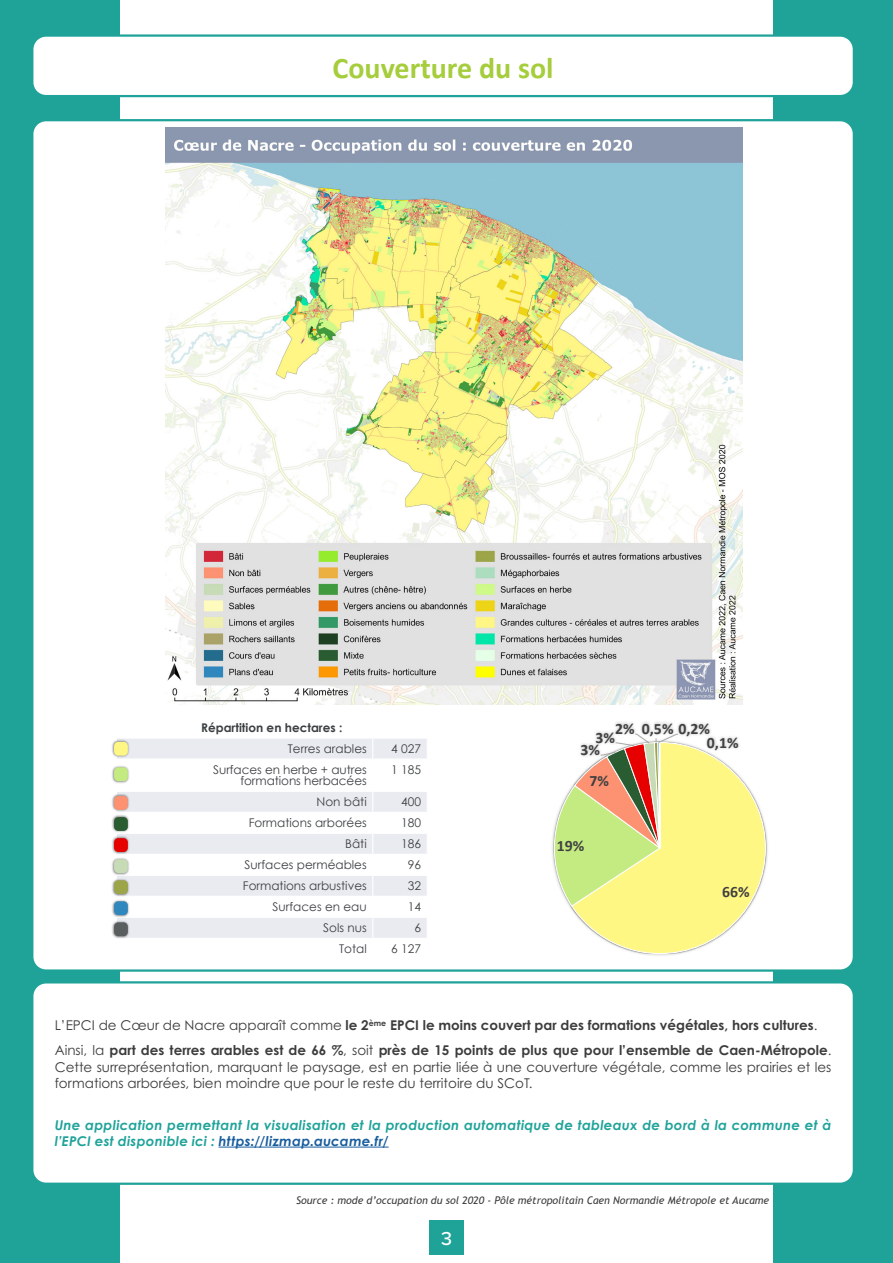
<style>
.page{position:relative;width:893px;height:1263px;background:#fff}
.page>*{position:absolute;margin:0;border:0;box-sizing:border-box;transform-origin:0 0}
.t1{font:700 30px "Calibri";color:#a5cd3c}
.t2{font:500 19.5px "Proxima Nova";color:#fff}
.t3{font:700 15.75px/14.4px "Calibri";color:#404040}
.t4{font:700 13.5px/25px "Century Gothic Pro";color:#3c3c3c}
.t5{font:13.5px/16.5px "Century Gothic Pro";color:#3c3c3c}
.t6{font:italic 700 13.5px/16.2px "Century Gothic Pro";letter-spacing:.015em;color:#1fa399}
.t7{font:12px/11.2px "Century Gothic";color:#3c4042;text-align:right}
.t8{font:700 12px "Century Gothic";color:#3c4042}
.t9{font:italic 10.5px "Trebuchet MS";color:#3c3c3c}
.s1{font-weight:400}
.s2{color:#175d9e}
</style>
<div class="page">
<div style="left:773px;top:0;width:120px;height:1263px;background:#1fa399"></div>
<div style="left:0;top:0;width:119px;height:1263px;background:#1fa399"></div>
<div style="left:429px;top:1220px;width:34px;height:34px;background:#1fa399"></div>
<div style="left:32px;top:120px;width:822px;height:850px;background:#fff;border-radius:14px"></div>
<div style="left:32px;top:36px;width:822px;height:60px;background:#fff;border-radius:14px"></div>
<div style="left:31px;top:34px;width:824px;height:63px;border:2px solid #1fa399;border-radius:14px"></div>
<div style="left:32px;top:982px;width:822px;height:202px;background:#fff;border-radius:14px"></div>
<hr style="left:219px;top:1147px;width:170px;height:1px;background:#175d9e">
<div style="left:31px;top:981px;width:824px;height:204px;border:2px solid #1fa399;border-radius:14px"></div>
<img style="left:165px;top:127px;width:577px;height:578px">
<div style="left:550px;top:720px;width:219px;height:237px;background:#231f20;opacity:.3"></div>
<svg style="left:550px;top:734px;width:216px;height:220px"></svg>
<div style="left:130px;top:739px;width:297px;height:19px;background:#e9ebf0"></div>
<svg style="left:117px;top:792px;width:310px;height:146px;fill:#e9ebf0"></svg>
<svg style="left:372px;top:739px;width:1px;height:19px"></svg>
<hr style="left:116px;top:812px;width:257px;height:1px;background:#fff">
<hr style="left:373px;top:812px;width:55px;height:1px;background:#fff">
<hr style="left:116px;top:833px;width:257px;height:1px;background:#fff">
<hr style="left:373px;top:833px;width:55px;height:1px;background:#fff">
<hr style="left:116px;top:854px;width:257px;height:1px;background:#fff">
<hr style="left:373px;top:854px;width:55px;height:1px;background:#fff">
<hr style="left:116px;top:875px;width:257px;height:1px;background:#fff">
<hr style="left:373px;top:875px;width:55px;height:1px;background:#fff">
<hr style="left:116px;top:896px;width:257px;height:1px;background:#fff">
<hr style="left:373px;top:896px;width:55px;height:1px;background:#fff">
<hr style="left:116px;top:917px;width:257px;height:1px;background:#fff">
<hr style="left:373px;top:917px;width:55px;height:1px;background:#fff">
<svg style="left:372px;top:792px;width:1px;height:146px"></svg>
<div style="left:112px;top:739px;width:18px;height:19px;background:#231f20;opacity:.61"></div>
<div style="left:114px;top:742px;width:14px;height:14px;background:#fff784;border-radius:4px"></div>
<div style="left:112px;top:765px;width:18px;height:18px;background:#231f20;opacity:.61"></div>
<div style="left:114px;top:767px;width:14px;height:14px;background:#c4eb81;border-radius:4px"></div>
<div style="left:112px;top:794px;width:18px;height:18px;background:#231f20;opacity:.61"></div>
<div style="left:114px;top:796px;width:14px;height:14px;background:#fd9272;border-radius:4px"></div>
<div style="left:112px;top:815px;width:18px;height:18px;background:#231f20;opacity:.61"></div>
<div style="left:114px;top:817px;width:14px;height:14px;background:#295c31;border-radius:4px"></div>
<div style="left:112px;top:836px;width:18px;height:18px;background:#231f20;opacity:.61"></div>
<div style="left:114px;top:838px;width:14px;height:14px;background:#e60000;border-radius:4px"></div>
<div style="left:112px;top:857px;width:18px;height:18px;background:#231f20;opacity:.61"></div>
<div style="left:114px;top:859px;width:14px;height:14px;background:#c7dbb6;border-radius:4px"></div>
<div style="left:112px;top:878px;width:18px;height:18px;background:#231f20;opacity:.61"></div>
<div style="left:114px;top:880px;width:14px;height:14px;background:#9ca548;border-radius:4px"></div>
<div style="left:112px;top:899px;width:18px;height:18px;background:#231f20;opacity:.61"></div>
<div style="left:114px;top:901px;width:14px;height:14px;background:#3087bd;border-radius:4px"></div>
<div style="left:112px;top:920px;width:18px;height:18px;background:#231f20;opacity:.61"></div>
<div style="left:114px;top:922px;width:14px;height:14px;background:#5a5e5f;border-radius:4px"></div>
<h1 class="t1" style="left:333px;top:47px;width:222px">Couverture du sol</h1>
<p class="t8" style="left:201px;top:718px;width:143px">Répartition en hectares :</p>
<p class="t7" style="left:288px;top:743px;width:80px">Terres arables</p>
<p class="t7" style="left:391px;top:743px;width:31px">4 027</p>
<p class="t7" style="left:213px;top:764px;width:155px">Surfaces en herbe + autres formations herbacées</p>
<p class="t7" style="left:391px;top:764px;width:31px">1 185</p>
<p class="t7" style="left:317px;top:796px;width:52px">Non bâti</p>
<p class="t7" style="left:401px;top:796px;width:21px">400</p>
<p class="t7" style="left:249px;top:817px;width:120px">Formations arborées</p>
<p class="t7" style="left:401px;top:817px;width:21px">180</p>
<p class="t7" style="left:345px;top:838px;width:23px">Bâti</p>
<p class="t7" style="left:401px;top:838px;width:21px">186</p>
<p class="t7" style="left:244px;top:859px;width:124px">Surfaces perméables</p>
<p class="t7" style="left:408px;top:859px;width:15px">96</p>
<p class="t7" style="left:243px;top:880px;width:125px">Formations arbustives</p>
<p class="t7" style="left:408px;top:880px;width:15px">32</p>
<p class="t7" style="left:273px;top:901px;width:96px">Surfaces en eau</p>
<p class="t7" style="left:408px;top:901px;width:15px">14</p>
<p class="t7" style="left:323px;top:922px;width:45px">Sols nus</p>
<p class="t7" style="left:415px;top:922px;width:8px">6</p>
<p class="t7" style="left:339px;top:943px;width:29px">Total</p>
<p class="t7" style="left:391px;top:943px;width:31px">6 127</p>
<p class="t3" style="left:596px;top:730px;width:21px">3%</p>
<p class="t3" style="left:707px;top:721px;width:33px;text-indent:-92px">2% 0,5% 0,2%<br>0,1%</p>
<p class="t3" style="left:581px;top:742px;width:21px">3%</p>
<p class="t3" style="left:589px;top:773px;width:21px">7%</p>
<p class="t3" style="left:557px;top:838px;width:29px">19%</p>
<p class="t3" style="left:722px;top:884px;width:29px">66%</p>
<p class="t4" style="left:55px;top:1012px;width:778px"><span class="s1">L’EPCI de Cœur de Nacre apparaît comme</span> le 2<sup>ème</sup> EPCI le moins couvert par des formations végétales, hors cultures<span class="s1">.<br>Ainsi, la</span> part des terres arables est de 66 %<span class="s1">, soit</span> près de 15 points de plus que pour l’ensemble de Caen-Métropole<span class="s1">.</span></p>
<p class="t5" style="left:55px;top:1058px;width:778px">Cette surreprésentation, marquant le paysage, est en partie liée à une couverture végétale, comme les prairies et les formations arborées, bien moindre que pour le reste du territoire du SCoT.</p>
<p class="t6" style="left:55px;top:1116px;width:778px">Une application permettant la visualisation et la production automatique de tableaux de bord à la commune et à l’EPCI est disponible ici : <span class="s2">https://lizmap.aucame.fr/</span></p>
<p class="t9" style="left:296px;top:1194px;width:475px">Source : mode d’occupation du sol 2020 - Pôle métropolitain Caen Normandie Métropole et Aucame</p>
<h2 class="t2" style="left:441px;top:1224px;width:12px">3</h2>
</div>
